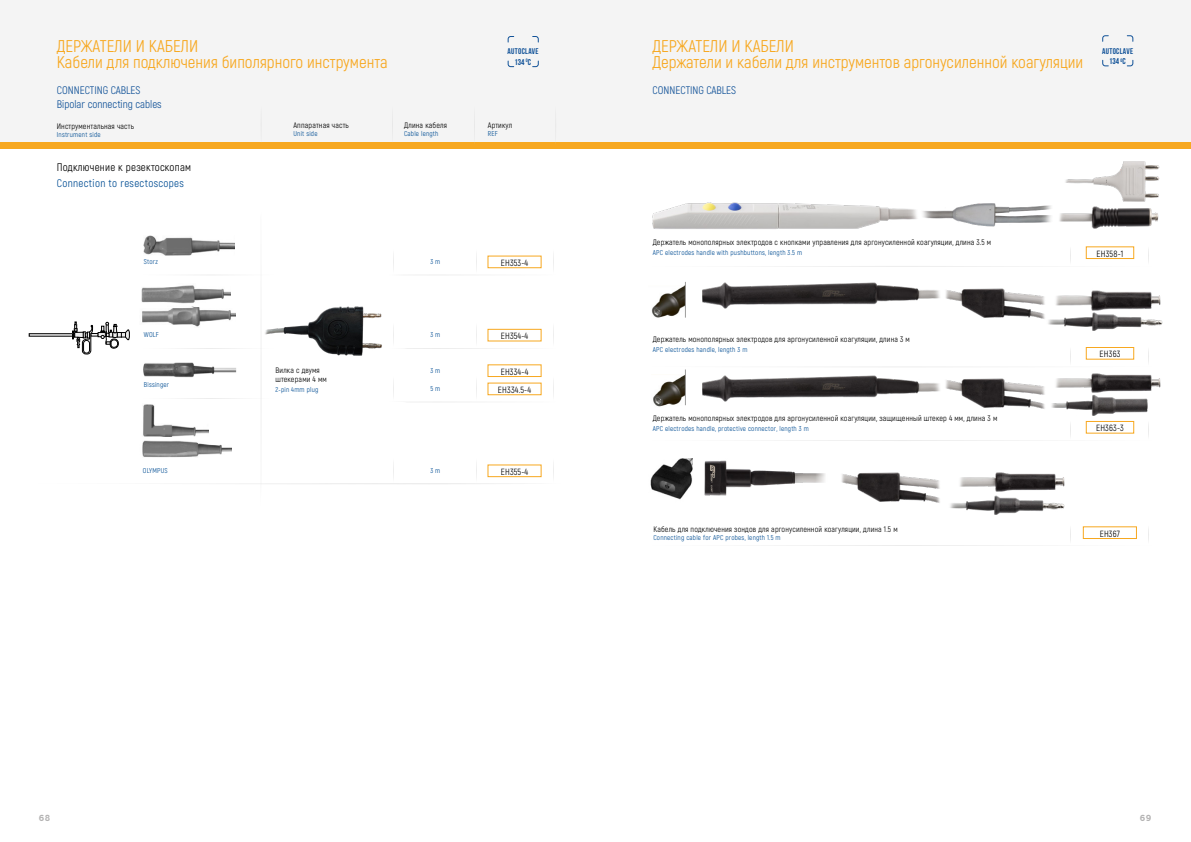
<style>
.page{position:relative;width:1191px;height:842px;background:#fff}
.page>*{position:absolute;margin:0;border:0;box-sizing:border-box;transform-origin:0 0}
.t1{font:17px/16px "Akrobat";color:#f7a820}
.t2{font:11px/14px "Akrobat";color:#115298}
.t3{font:11px "Akrobat";letter-spacing:.02em;color:#000}
.t4{font:11px "Akrobat";letter-spacing:.03em;color:#004d93}
.t5{font:9px "Akrobat";letter-spacing:.02em;color:#000}
.t6{font:700 9px "Acrom";color:#b3b2b2}
.t7{font:700 8.4px "Bebas Neue";color:#115298}
.t8{font:700 8.3px "Bebas Neue";letter-spacing:.04em;color:#115298}
.t9{font:8px/9px "Akrobat";letter-spacing:.02em;color:#000}
.t10{font:7px "Akrobat";letter-spacing:.03em;color:#004d93}
</style>
<div class="page">
<div style="left:595px;top:140px;width:596px;height:9px;background:#f7a820"></div>
<div style="left:0;top:140px;width:595px;height:9px;background:#f7a820"></div>
<div style="left:595px;top:0;width:596px;height:142px;background:#f4f4f4"></div>
<div style="left:0;top:0;width:595px;height:142px;background:#f4f4f4"></div>
<svg style="left:507px;top:61px;width:7px;height:6px"></svg>
<svg style="left:532px;top:36px;width:7px;height:7px"></svg>
<svg style="left:507px;top:36px;width:7px;height:7px"></svg>
<svg style="left:532px;top:61px;width:7px;height:6px"></svg>
<div style="left:29px;top:333px;width:44px;height:3px;border:1px solid #000"></div>
<svg style="left:39px;top:235px;width:515px;height:249px"></svg>
<svg style="left:1102px;top:60px;width:6px;height:6px"></svg>
<svg style="left:1126px;top:35px;width:7px;height:7px"></svg>
<svg style="left:1102px;top:35px;width:6px;height:7px"></svg>
<svg style="left:1126px;top:60px;width:7px;height:6px"></svg>
<svg style="left:786px;top:246px;width:363px;height:21px"></svg>
<svg style="left:882px;top:347px;width:267px;height:20px"></svg>
<svg style="left:786px;top:421px;width:363px;height:20px"></svg>
<svg style="left:786px;top:526px;width:363px;height:20px"></svg>
<div style="left:1083px;top:526px;width:53px;height:13px;border:1px solid #f7a820"></div>
<img style="left:651px;top:285px;width:34px;height:33px">
<img style="left:653px;top:374px;width:32px;height:33px">
<hr style="left:685px;top:282px;width:1px;height:36px;background:#9d9d9c">
<hr style="left:685px;top:369px;width:1px;height:36px;background:#9d9d9c">
<img style="left:652px;top:202px;width:257px;height:27px">
<img style="left:1065px;top:161px;width:95px;height:41px">
<img style="left:1059px;top:206px;width:100px;height:23px">
<img style="left:909px;top:203px;width:142px;height:24px">
<img style="left:945px;top:288px;width:100px;height:31px">
<img style="left:945px;top:378px;width:100px;height:31px">
<img style="left:702px;top:282px;width:238px;height:27px">
<img style="left:702px;top:375px;width:238px;height:27px">
<img style="left:1056px;top:290px;width:105px;height:19px">
<img style="left:1056px;top:373px;width:105px;height:20px">
<img style="left:1048px;top:309px;width:115px;height:22px">
<img style="left:1051px;top:395px;width:97px;height:21px">
<img style="left:841px;top:472px;width:99px;height:31px">
<img style="left:960px;top:472px;width:105px;height:20px">
<img style="left:950px;top:495px;width:115px;height:19px">
<img style="left:650px;top:459px;width:43px;height:41px">
<img style="left:704px;top:460px;width:91px;height:36px">
<img style="left:795px;top:473px;width:30px;height:10px">
<h1 class="t1" style="left:57px;top:38px;width:332px">ДЕРЖАТЕЛИ И КАБЕЛИ<br>Кабели для подключения биполярного инструмента</h1>
<h2 class="t2" style="left:57px;top:84px;width:106px">CONNECTING CABLES<br>Bipolar connecting cables</h2>
<p class="t8" style="left:507px;top:47px;width:33px">AUTOCLAVE</p>
<p class="t7" style="left:514px;top:58px;width:18px">134 <sup>0</sup>C</p>
<h1 class="t1" style="left:652px;top:38px;width:432px">ДЕРЖАТЕЛИ И КАБЕЛИ<br>Держатели и кабели для инструментов аргонусиленной коагуляции</h1>
<h2 class="t2" style="left:652px;top:84px;width:85px">CONNECTING CABLES</h2>
<p class="t8" style="left:1102px;top:46px;width:33px">AUTOCLAVE</p>
<p class="t7" style="left:1109px;top:57px;width:18px">134 <sup>0</sup>C</p>
<p class="t9" style="left:57px;top:121px;width:79px">Инструментальная часть</p>
<p class="t10" style="left:57px;top:130px;width:45px">Instrument side</p>
<h2 class="t3" style="left:57px;top:161px;width:136px">Подключение к резектоскопам</h2>
<h2 class="t4" style="left:57px;top:177px;width:129px">Connection to resectoscopes</h2>
<p class="t9" style="left:293px;top:121px;width:57px">Аппаратная часть</p>
<p class="t10" style="left:293px;top:129px;width:26px">Unit side</p>
<p class="t9" style="left:404px;top:121px;width:44px">Длина кабеля</p>
<p class="t10" style="left:404px;top:129px;width:36px">Cable length</p>
<p class="t9" style="left:488px;top:121px;width:26px">Артикул</p>
<p class="t10" style="left:488px;top:129px;width:11px">REF</p>
<p class="t9" style="left:652px;top:237px;width:340px">Держатель монополярных электродов с кнопками управления для аргонусиленной коагуляции, длина 3.5 м</p>
<p class="t10" style="left:652px;top:248px;width:151px">APC electrodes handle with pushbuttons, length 3.5 m</p>
<p class="t5" style="left:1096px;top:248px;width:28px">ЕН358-1</p>
<p class="t10" style="left:144px;top:257px;width:16px">Storz</p>
<p class="t10" style="left:430px;top:257px;width:11px">3 m</p>
<p class="t5" style="left:501px;top:257px;width:29px">ЕН353-4</p>
<p class="t10" style="left:144px;top:331px;width:17px">WOLF</p>
<p class="t10" style="left:430px;top:331px;width:11px">3 m</p>
<p class="t5" style="left:501px;top:331px;width:29px">ЕН354-4</p>
<p class="t9" style="left:652px;top:335px;width:259px">Держатель монополярных электродов для аргонусиленной коагуляции, длина 3 м</p>
<p class="t10" style="left:652px;top:346px;width:96px">APC electrodes handle, length 3 m</p>
<p class="t5" style="left:1099px;top:349px;width:22px">ЕН363</p>
<p class="t10" style="left:144px;top:380px;width:27px">Bissinger</p>
<p class="t9" style="left:275px;top:366px;width:53px">Вилка с двумя штекерами 4 мм</p>
<p class="t10" style="left:275px;top:386px;width:44px">2-pin 4mm plug</p>
<p class="t10" style="left:430px;top:366px;width:11px">3 m</p>
<p class="t10" style="left:430px;top:384px;width:11px">5 m</p>
<p class="t5" style="left:501px;top:366px;width:29px">ЕН334-4</p>
<p class="t5" style="left:498px;top:384px;width:35px">ЕН334.5-4</p>
<p class="t9" style="left:652px;top:414px;width:346px">Держатель монополярных электродов для аргонусиленной коагуляции, защищенный штекер 4 мм, длина 3 м</p>
<p class="t10" style="left:652px;top:425px;width:158px">APC electrodes handle, protective connector, length 3 m</p>
<p class="t5" style="left:1096px;top:423px;width:29px">ЕН363-3</p>
<p class="t10" style="left:143px;top:466px;width:26px">OLYMPUS</p>
<p class="t10" style="left:430px;top:466px;width:11px">3 m</p>
<p class="t5" style="left:501px;top:466px;width:29px">ЕН355-4</p>
<p class="t9" style="left:653px;top:524px;width:246px">Кабель для подключения зондов для аргонусиленной коагуляции, длина 1.5 м</p>
<p class="t10" style="left:653px;top:533px;width:129px">Connecting cable for APC probes, length 1.5 m</p>
<p class="t5" style="left:1099px;top:528px;width:22px">ЕН367</p>
<p class="t6" style="left:39px;top:811px;width:13px">68</p>
<p class="t6" style="left:1140px;top:811px;width:13px">69</p>
</div>
